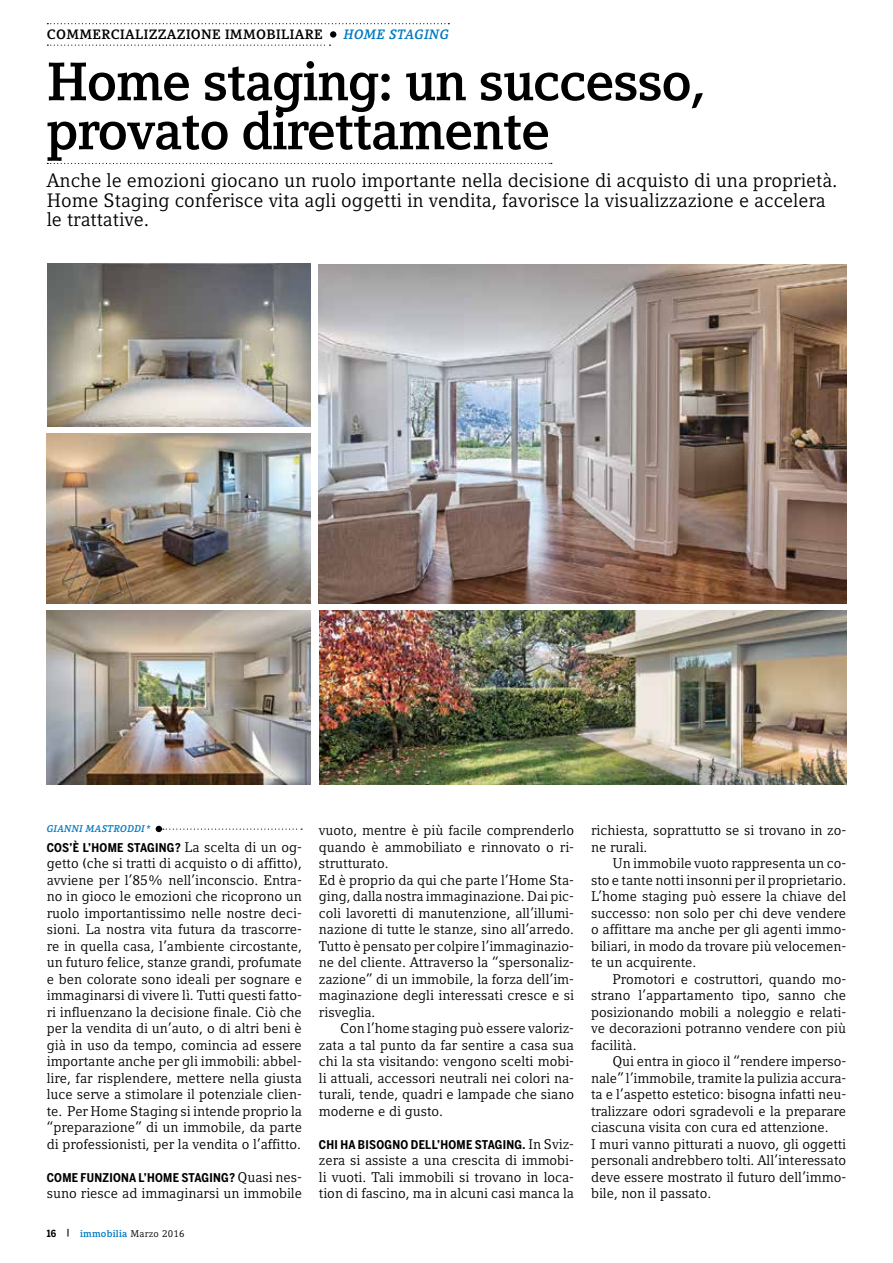
<style>
.page{position:relative;width:893px;height:1263px;background:#fff}
.page>*{position:absolute;margin:0;border:0;box-sizing:border-box;transform-origin:0 0}
.t1{font:700 53.4px/49.1px "Compatil Letter LT Pro";letter-spacing:-.025em;color:#000}
.t2{font:19.35px/19.4px "Compatil Letter LT Pro";color:#000}
.t3{font:13.95px/16.5px "Compatil Letter LT Pro";color:#000;text-align:justify}
.t4{font:700 13.5px "Compatil Letter LT Pro";letter-spacing:.025em;color:#000}
.t5{font:italic 700 13.5px "Compatil Letter LT Pro";letter-spacing:.025em;color:#0079c1}
.t6{font:700 12px "Benton Sans Cond";letter-spacing:.025em;color:#000}
.t7{font:700 9.75px "Compatil Letter LT Pro";letter-spacing:.025em;color:#0079c1}
.t8{font:italic 700 9.75px "Compatil Letter LT Pro";letter-spacing:.025em;color:#0079c1}
.s1{font-family:"Benton Sans Cond";font-weight:700;font-size:12px}
.s2{font-family:"Benton Sans Cond";color:#000}
.s3{color:#000}
.s4{font-weight:400;color:#000}
.s5{font-family:"Compatil Letter LT Pro";font-weight:400;font-size:13.95px}
</style>
<div class="page">
<svg style="left:156px;top:826px;width:146px;height:6px"></svg>
<svg style="left:47px;top:23px;width:402px;height:1px"></svg>
<svg style="left:47px;top:45px;width:283px;height:1px"></svg>
<div style="left:330px;top:31px;width:6px;height:7px;background:#000;border-radius:50%"></div>
<img style="left:319px;top:264px;width:527px;height:340px">
<img style="left:47px;top:610px;width:263px;height:174px">
<svg style="left:47px;top:163px;width:505px;height:1px"></svg>
<img style="left:320px;top:610px;width:526px;height:174px">
<img style="left:47px;top:264px;width:263px;height:162px">
<img style="left:47px;top:434px;width:263px;height:170px">
<p class="t4" style="left:47px;top:27px;width:277px">COMMERCIALIZZAZIONE IMMOBILIARE</p>
<p class="t5" style="left:344px;top:27px;width:107px">HOME STAGING</p>
<h1 class="t1" style="left:47px;top:58px;width:660px">Home staging: un successo, provato direttamente</h1>
<h2 class="t2" style="left:47px;top:171px;width:792px">Anche le emozioni giocano un ruolo importante nella decisione di acquisto di una proprietà.<br>Home Staging conferisce vita agli oggetti in vendita, favorisce la visualizzazione e accelera le trattative.</h2>
<p class="t8" style="left:47px;top:823px;width:25px">GIANNI</p>
<p class="t8" style="left:86px;top:823px;width:47px">MASTRODDI</p>
<p class="t8" style="left:146px;top:823px;width:5px">*</p>
<p class="t6" style="left:47px;top:840px;width:54px">COS’È L’HOME</p>
<p class="t3" style="left:47px;top:839px;width:257px;text-indent:80px"><span class="s1">STAGIN G?</span> La scelta di un og&shy;getto (che si tratti di acquisto o di affitto), avviene per l’85% nell’inconscio. Entra&shy;no in gioco le emozioni che ricoprono un ruolo importantissimo nelle nostre deci&shy;sioni. La nostra vita futura da trascorre&shy;re in quella casa, l’ambiente circostante, un futuro felice, stanze grandi, profumate e ben colorate sono ideali per sognare e immaginarsi di vivere lì. Tutti questi fatto&shy;ri influenzano la decisione finale. Ciò che per la vendita di un’auto, o di altri beni è già in uso da tempo, comincia ad essere importante anche per gli immobili: abbel&shy;lire, far risplendere, mettere nella giusta luce serve a stimolare il potenziale clien&shy;te. Per Home Staging si intende proprio la “preparazione” di un immobile, da parte di professionisti, per la vendita o l’affitto.</p>
<p class="t6" style="left:47px;top:1170px;width:17px">COME</p>
<p class="t6" style="left:81px;top:1170px;width:37px">FUNZIONA</p>
<p class="t6" style="left:138px;top:1170px;width:18px">L’HOME</p>
<p class="t3" style="left:47px;top:1169px;width:257px;text-align:right"><span class="s1">STAGING?</span> Quasi nes-<br>suno riesce ad immaginarsi un immobile</p>
<p class="t7" style="left:47px;top:1227px;width:139px"><span class="s2">16</span> <span class="s3">|</span> immobilia <span class="s4">Marzo 2016</span></p>
<p class="t3" style="left:319px;top:822px;width:257px;text-align:left">vuoto, mentre è più facile comprenderlo quando è ammobiliato e rinnovato o ri&shy;strutturato.<br>Ed è proprio da qui che parte l’Home Sta&shy;ging, dalla nostra immaginazione. Dai pic&shy;coli lavoretti di manutenzione, all’illumi&shy;nazione di tutte le stanze, sino all’arredo.<br>Tutto è pensato per colpire l’immaginazio&shy;ne del cliente. Attraverso la “spersonaliz&shy;zazione” di un immobile, la forza dell’im&shy;maginazione degli interessati cresce e si risveglia.</p>
<p class="t3" style="left:319px;top:1020px;width:257px;text-indent:21px">Con l’home staging può essere valoriz&shy;zata a tal punto da far sentire a casa sua chi la sta visitando: vengono scelti mobi&shy;li attuali, accessori neutrali nei colori na&shy;turali, tende, quadri e lampade che siano moderne e di gusto.</p>
<p class="t6" style="left:319px;top:1137px;width:47px">CHIHABISO</p>
<p class="t6" style="left:384px;top:1137px;width:34px">GNO DELL</p>
<p class="t6" style="left:437px;top:1137px;width:12px">’HOME</p>
<p class="t6" style="left:475px;top:1137px;width:101px">STAGIN G. <span class="s5">In Sviz-</span></p>
<p class="t3" style="left:319px;top:1152px;width:257px">zera si assiste a una crescita di immobi&shy;li vuoti. Tali immobili si trovano in loca&shy;tion di fascino, ma in alcuni casi manca la</p>
<p class="t3" style="left:591px;top:822px;width:257px">richiesta, soprattutto se si trovano in zo&shy;ne rurali.</p>
<p class="t3" style="left:591px;top:855px;width:257px;text-indent:21px">Un immobile vuoto rappresenta un co&shy;sto e tante notti insonni per il proprietario.<br>L’home staging può essere la chiave del successo: non solo per chi deve vendere o affittare ma anche per gli agenti immo&shy;biliari, in modo da trovare più velocemen&shy;te un acquirente.</p>
<p class="t3" style="left:591px;top:971px;width:257px;text-indent:21px">Promotori e costruttori, quando mo&shy;strano l’appartamento tipo, sanno che posizionando mobili a noleggio e relati&shy;ve decorazioni potranno vendere con più facilità.</p>
<p class="t3" style="left:591px;top:1053px;width:257px;text-align:left;text-indent:21px">Qui entra in gioco il “rendere imperso&shy;nale” l’immobile, tramite la pulizia accura&shy;ta e l’aspetto estetico: bisogna infatti neu&shy;tralizzare odori sgradevoli e la preparare ciascuna visita con cura ed attenzione.<br>I muri vanno pitturati a nuovo, gli oggetti personali andrebbero tolti. All’interessato deve essere mostrato il futuro dell’immo&shy;bile, non il passato.</p>
</div>
